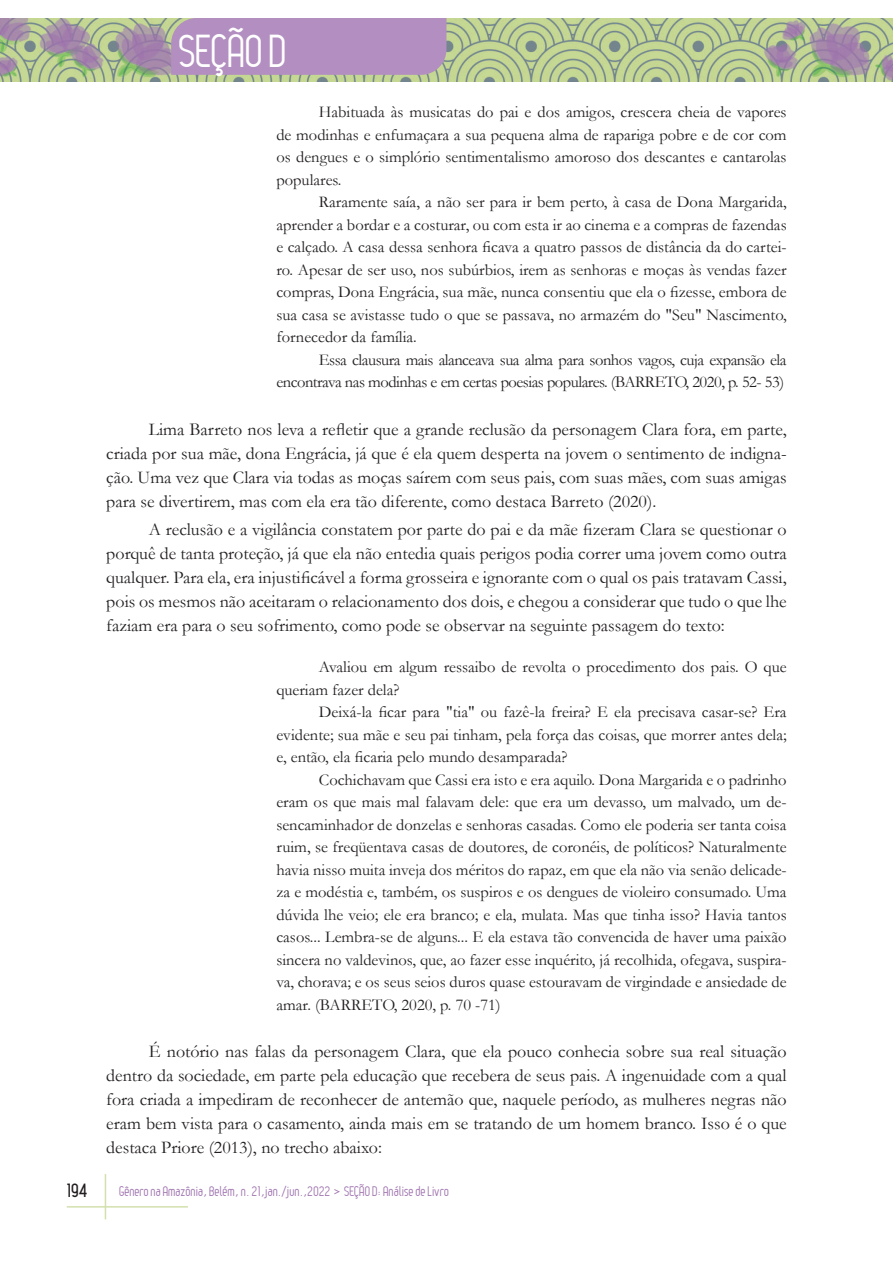
<style>
.page{position:relative;width:893px;height:1263px;background:#fff}
.page>*{position:absolute;margin:0;border:0;box-sizing:border-box;transform-origin:0 0}
.t1{font:45px "Leger";letter-spacing:-.01em;color:#fff}
.Texto{font:18px/24px "Garamond";color:#231f20;text-align:justify}
.t2{font:700 18px "Leger";color:#231f20}
.Citação{font:16.5px/22.5px "Garamond";color:#231f20;text-align:justify}
.Citação-2{font:16.5px/22.5px "Garamond";letter-spacing:-.03em;color:#231f20;text-align:right}
.t3{font:13.5px "Leger";color:#9f73af}
</style>
<div class="page">
<hr style="left:105px;top:1174px;width:1px;height:45px;background:#d2e0ac">
<hr style="left:67px;top:1206px;width:121px;height:1px;background:#d2e0ac">
<img style="left:0;top:18px;width:893px;height:64px">
<div style="left:171px;top:18px;width:275px;height:57px;background:#b28fc0"></div>
<h1 class="t1" style="left:179px;top:26px;width:110px">SEÇÃO D</h1>
<p class="Citação" style="left:276px;top:100px;width:512px;text-indent:43px">Habituada às musicatas do pai e dos amigos, crescera cheia de vapores de modinhas e enfumaçara a sua pequena alma de rapariga pobre e de cor com os dengues e o simplório sentimentalismo amoroso dos descantes e cantarolas populares.</p>
<p class="Citação" style="left:276px;top:190px;width:512px;text-indent:43px">Raramente saía, a não ser para ir bem perto, à casa de Dona Margarida, aprender a bordar e a costurar, ou com esta ir ao cinema e a compras de fazendas e calçado. A casa dessa senhora ficava a quatro passos de distância da do cartei&shy;ro. Apesar de ser uso, nos subúrbios, irem as senhoras e moças às vendas fazer compras, Dona Engrácia, sua mãe, nunca consentiu que ela o fizesse, embora de sua casa se avistasse tudo o que se passava, no armazém do "Seu" Nascimento, fornecedor da família.</p>
<p class="Citação-2" style="left:276px;top:348px;width:512px">Essa clausura mais alanceava sua alma para sonhos vagos, cuja expansão ela encontrava nas modinhas e em certas poesias populares. (BARRETO, 2020, p. 52- 53)</p>
<p class="Texto" style="left:106px;top:416px;width:682px;text-indent:43px">Lima Barreto nos leva a refletir que a grande reclusão da personagem Clara fora, em parte, criada por sua mãe, dona Engrácia, já que é ela quem desperta na jovem o sentimento de indigna&shy;ção. Uma vez que Clara via todas as moças saírem com seus pais, com suas mães, com suas amigas para se divertirem, mas com ela era tão diferente, como destaca Barreto (2020).</p>
<p class="Texto" style="left:106px;top:517px;width:682px;text-indent:43px">A reclusão e a vigilância constatem por parte do pai e da mãe fizeram Clara se questionar o porquê de tanta proteção, já que ela não entedia quais perigos podia correr uma jovem como outra qualquer. Para ela, era injustificável a forma grosseira e ignorante com o qual os pais tratavam Cassi, pois os mesmos não aceitaram o relacionamento dos dois, e chegou a considerar que tudo o que lhe faziam era para o seu sofrimento, como pode se observar na seguinte passagem do texto:</p>
<p class="Citação" style="left:276px;top:656px;width:512px;text-indent:43px">Avaliou em algum ressaibo de revolta o procedimento dos pais. O que queriam fazer dela?</p>
<p class="Citação" style="left:276px;top:701px;width:512px;text-indent:43px">Deixá-la ficar para "tia" ou fazê-la freira? E ela precisava casar-se? Era evidente; sua mãe e seu pai tinham, pela força das coisas, que morrer antes dela; e, então, ela ficaria pelo mundo desamparada?</p>
<p class="Citação" style="left:276px;top:768px;width:512px;text-indent:43px">Cochichavam que Cassi era isto e era aquilo. Dona Margarida e o padrinho eram os que mais mal falavam dele: que era um devasso, um malvado, um de&shy;sencaminhador de donzelas e senhoras casadas. Como ele poderia ser tanta coisa ruim, se freqüentava casas de doutores, de coronéis, de políticos? Naturalmente havia nisso muita inveja dos méritos do rapaz, em que ela não via senão delicade&shy;za e modéstia e, também, os suspiros e os dengues de violeiro consumado. Uma dúvida lhe veio; ele era branco; e ela, mulata. Mas que tinha isso? Havia tantos casos... Lembra-se de alguns... E ela estava tão convencida de haver uma paixão sincera no valdevinos, que, ao fazer esse inquérito, já recolhida, ofegava, suspira&shy;va, chorava; e os seus seios duros quase estouravam de virgindade e ansiedade de amar. (BARRETO, 2020, p. 70 -71)</p>
<p class="Texto" style="left:106px;top:1039px;width:682px;text-indent:43px">É notório nas falas da personagem Clara, que ela pouco conhecia sobre sua real situação dentro da sociedade, em parte pela educação que recebera de seus pais. A ingenuidade com a qual fora criada a impediram de reconhecer de antemão que, naquele período, as mulheres negras não eram bem vista para o casamento, ainda mais em se tratando de um homem branco. Isso é o que destaca Priore (2013), no trecho abaixo:</p>
<p class="t2" style="left:67px;top:1180px;width:21px">194</p>
<p class="t3" style="left:119px;top:1183px;width:331px">Gênero na Amazônia, Belém, n. 21,jan./jun.,2022 &gt; SEÇÃO D: Análise de Livro</p>
</div>
